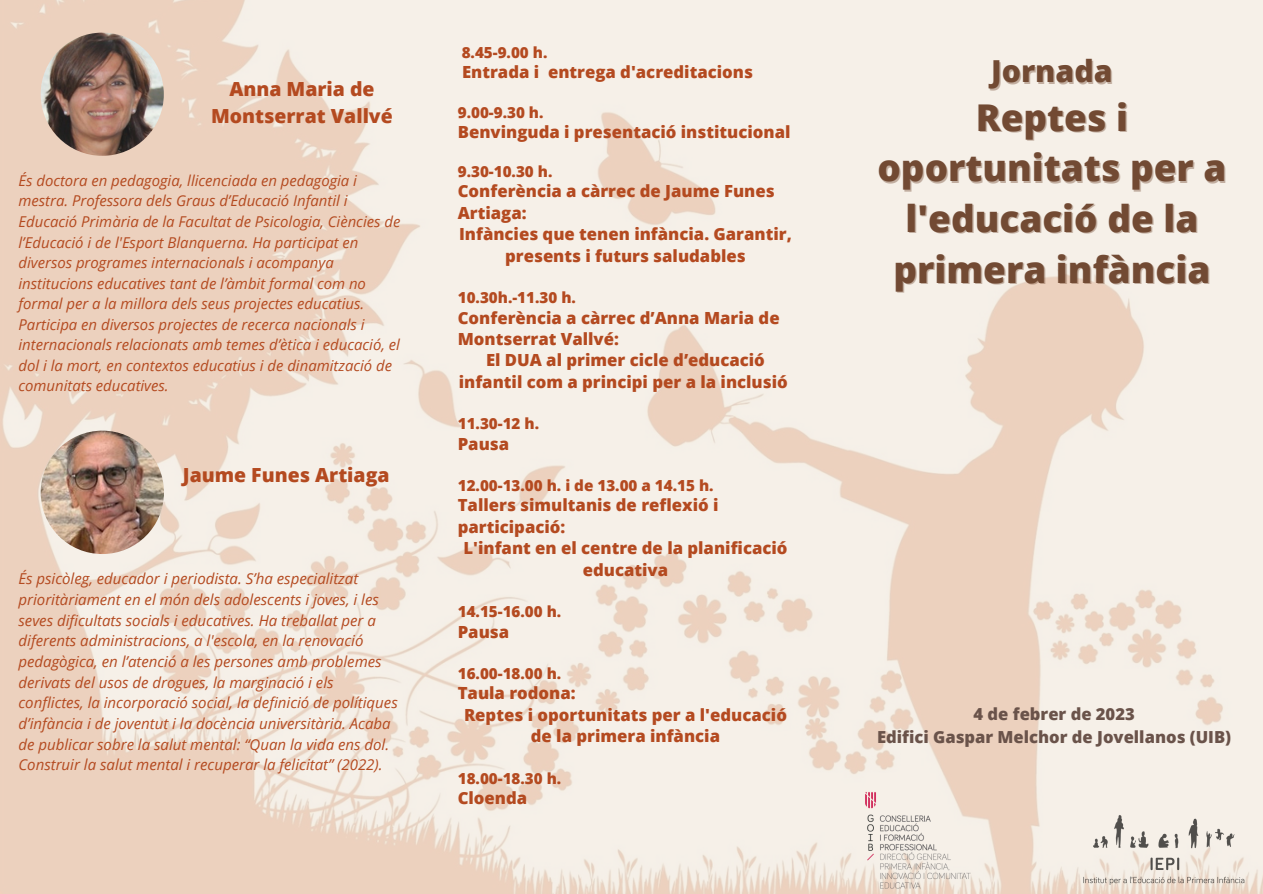
<style>
.page{position:relative;width:1263px;height:894px;background:#fff}
.page>*{position:absolute;margin:0;border:0;box-sizing:border-box;transform-origin:0 0}
.t1{font:800 36.9px/50.6px "Open Sans";color:#724a33;text-align:center}
.t2{font:800 30.3px "Open Sans";color:#724a33}
.t3{font:800 19.35px/27px "Open Sans";color:#b44a20;text-align:center}
.t4{font:800 16.65px/21.3px "Open Sans";color:#b44a20}
.t5{font:800 16.65px/22.5px "Open Sans";color:#6a534a;text-align:center}
.t6{font:800 15.3px "Open Sans";color:#b44a20}
.t7{font:italic 15px/20.7px "Open Sans";color:#b44a20}
.t8{font:italic 14.85px/20.5px "Open Sans";color:#b44a20}
</style>
<div class="page">
<img style="left:0;top:0;width:1263px;height:893px">
<img style="left:859px;top:787px;width:117px;height:106px">
<img style="left:41px;top:33px;width:123px;height:123px;border-radius:50%">
<img style="left:41px;top:430px;width:123px;height:124px;border-radius:50%">
<img style="left:1079px;top:813px;width:168px;height:71px">
<h3 class="t3" style="left:211px;top:75px;width:183px">Anna Maria de<br>Montserrat Vallvé</h3>
<p class="t8" style="left:19px;top:170px;width:383px">És doctora en pedagogia, llicenciada en pedagogia i mestra. Professora dels Graus d’Educació Infantil i Educació Primària de la Facultat de Psicologia, Ciències de l’Educació i de l'Esport Blanquerna. Ha participat en diversos programes internacionals i acompanya institucions educatives tant de l’àmbit formal com no formal per a la millora dels seus projectes educatius.<br>Participa en diversos projectes de recerca nacionals i internacionals relacionats amb temes d’ètica i educació, el dol i la mort, en contextos educatius i de dinamització de comunitats educatives.</p>
<h3 class="t3" style="left:183px;top:461px;width:208px">Jaume Funes Artiaga</h3>
<p class="t7" style="left:19px;top:568px;width:381px">És psicòleg, educador i periodista. S’ha especialitzat prioritàriament en el món dels adolescents i joves, i les seves dificultats socials i educatives. Ha treballat per a diferents administracions, a l'escola, en la renovació pedagògica, en l’atenció a les persones amb problemes derivats del usos de drogues, la marginació i els conflictes, la incorporació social, la definició de polítiques d’infància i de joventut i la docència universitària. Acaba de publicar sobre la salut mental: “Quan la vida ens dol.<br>Construir la salut mental i recuperar la felicitat” (2022).</p>
<p class="t6" style="left:462px;top:41px;width:87px">8.45-9.00 h.</p>
<p class="t4" style="left:462px;top:61px;width:292px">Entrada i entrega d'acreditacions</p>
<p class="t6" style="left:458px;top:101px;width:87px">9.00-9.30 h.</p>
<p class="t4" style="left:458px;top:121px;width:334px">Benvinguda i presentació institucional</p>
<p class="t6" style="left:458px;top:161px;width:96px">9.30-10.30 h.</p>
<p class="t4" style="left:458px;top:180px;width:318px">Conferència a càrrec de Jaume Funes</p>
<p class="t4" style="left:458px;top:202px;width:70px">Artiaga:</p>
<p class="t4" style="left:459px;top:223px;width:334px">Infàncies que tenen infància. Garantir,</p>
<p class="t4" style="left:505px;top:244px;width:242px">presents i futurs saludables</p>
<p class="t6" style="left:458px;top:287px;width:120px">10.30h.-11.30 h.</p>
<p class="t4" style="left:458px;top:306px;width:323px">Conferència a càrrec d’Anna Maria de<br>Montserrat Vallvé:</p>
<p class="t4" style="left:459px;top:349px;width:331px;text-align:center">El DUA al primer cicle d’educació infantil com a principi per a la inclusió</p>
<p class="t6" style="left:458px;top:413px;width:83px">11.30-12 h.</p>
<p class="t4" style="left:458px;top:432px;width:53px">Pausa</p>
<p class="t6" style="left:458px;top:474px;width:257px">12.00-13.00 h. i de 13.00 a 14.15 h.</p>
<p class="t4" style="left:458px;top:494px;width:262px">Tallers simultanis de reflexió i</p>
<p class="t4" style="left:458px;top:515px;width:109px">participació:</p>
<p class="t4" style="left:463px;top:537px;width:326px">L'infant en el centre de la planificació</p>
<p class="t4" style="left:583px;top:558px;width:87px">educativa</p>
<p class="t6" style="left:458px;top:600px;width:105px">14.15-16.00 h.</p>
<p class="t4" style="left:458px;top:620px;width:53px">Pausa</p>
<p class="t6" style="left:458px;top:662px;width:105px">16.00-18.00 h.</p>
<p class="t4" style="left:458px;top:682px;width:119px">Taula rodona:</p>
<p class="t4" style="left:464px;top:703px;width:324px">Reptes i oportunitats per a l'educació</p>
<p class="t4" style="left:531px;top:725px;width:191px">de la primera infància</p>
<p class="t6" style="left:458px;top:767px;width:105px">18.00-18.30 h.</p>
<p class="t4" style="left:458px;top:786px;width:71px">Cloenda</p>
<h2 class="t2" style="left:991px;top:50px;width:123px">Jornada</h2>
<h1 class="t1" style="left:877px;top:91px;width:350px">Reptes i oportunitats per a l'educació de la primera infància</h1>
<p class="t5" style="left:877px;top:702px;width:356px">4 de febrer de 2023<br>Edifici Gaspar Melchor de Jovellanos (UIB)</p>
</div>
